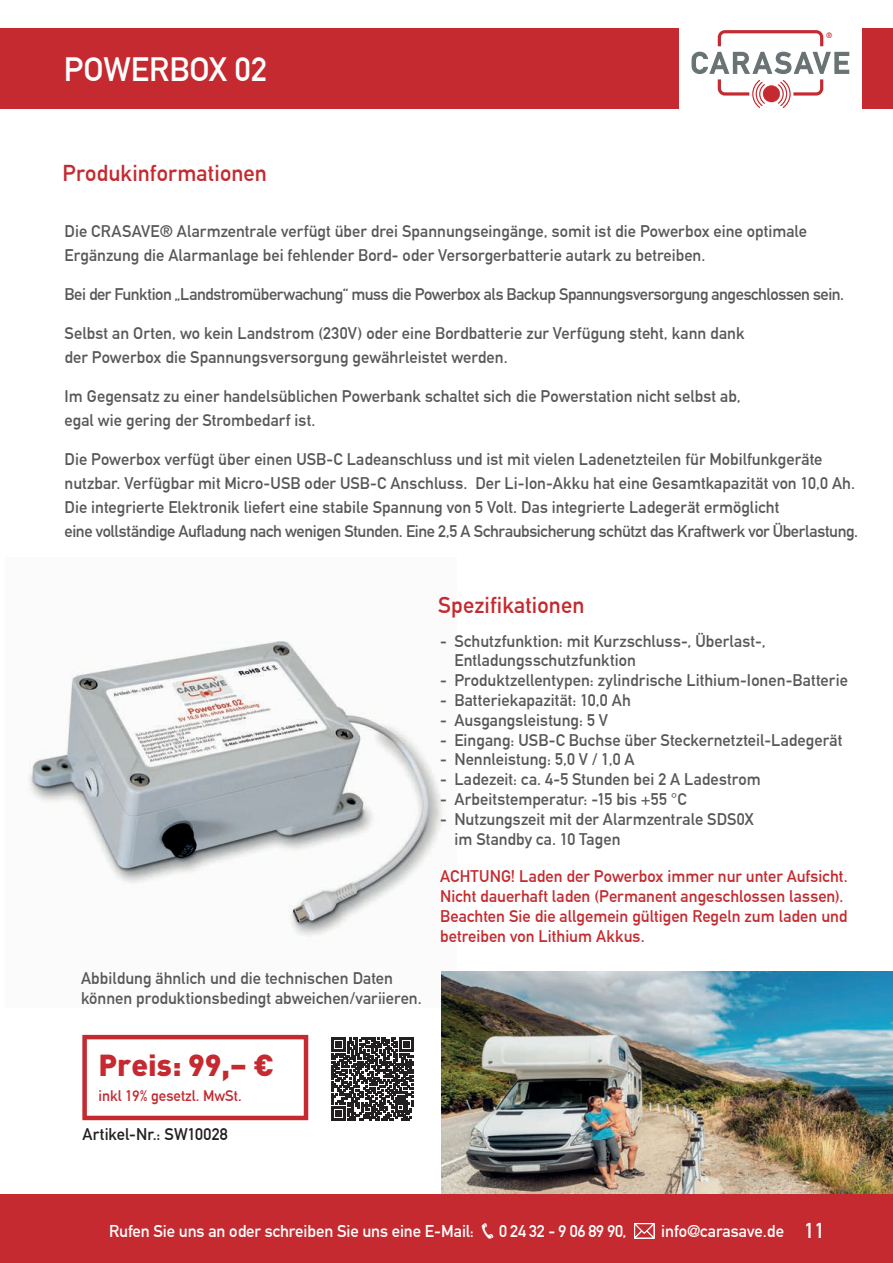
<style>
.page{position:relative;width:893px;height:1263px;background:#fff}
.page>*{position:absolute;margin:0;border:0;box-sizing:border-box;transform-origin:0 0}
.t1{font:700 33px "DIN Alternate";color:#fff}
.t2{font:900 30px "DIN Pro";color:#c42a2f}
.t3{font:700 22.5px "DIN Alternate";letter-spacing:.005em;color:#c42a2f}
.t4{font:700 21px "DIN Alternate";color:#fff}
.t5{font:700 16.8px "DIN Alternate";letter-spacing:-.005em;color:#fff}
.t6{font:700 16.5px/24px "DIN Alternate";color:#57585a}
.t7{font:700 16.5px/19.8px "DIN Alternate";color:#c42a2f}
.t8{font:700 16.5px "DIN Alternate";letter-spacing:-.03em;color:#57585a}
.t9{font:700 16.5px "DIN Alternate";letter-spacing:.01em;color:#231f20}
.t10{font:700 15px "DIN Alternate";color:#c42a2f}
.t11{font:700 7.65px "DIN Alternate";color:#c42a2f}
</style>
<div class="page">
<img style="left:29px;top:641px;width:413px;height:296px">
<img style="left:441px;top:971px;width:452px;height:223px">
<div style="left:0;top:1194px;width:893px;height:69px;background:#c42a2f"></div>
<div style="left:0;top:28px;width:679px;height:80px;background:#c42a2f"></div>
<div style="left:862px;top:28px;width:31px;height:80px;background:#c42a2f"></div>
<svg style="left:718px;top:30px;width:105px;height:16px"></svg>
<svg style="left:691px;top:52px;width:158px;height:56px"></svg>
<svg style="left:82px;top:1035px;width:226px;height:85px"></svg>
<svg style="left:331px;top:1037px;width:83px;height:83px"></svg>
<svg style="left:634px;top:1223px;width:21px;height:16px"></svg>
<h1 class="t1" style="left:64px;top:44px;width:205px">POWERBOX 02</h1>
<h3 class="t3" style="left:63px;top:156px;width:206px">Produkinformationen</h3>
<p class="t11" style="left:826px;top:30px;width:8px">®</p>
<p class="t6" style="left:65px;top:218px;width:744px">Die CRASAVE® Alarmzentrale verfügt über drei Spannungseingänge, somit ist die Powerbox eine optimale<br>Ergänzung die Alarmanlage bei fehlender Bord- oder Versorgerbatterie autark zu betreiben.</p>
<p class="t8" style="left:65px;top:281px;width:781px">Bei der Funktion „Landstromüberwachung“ muss die Powerbox als Backup Spannungsversorgung angeschlossen sein.</p>
<p class="t6" style="left:65px;top:320px;width:681px">Selbst an Orten, wo kein Landstrom (230V) oder eine Bordbatterie zur Verfügung steht, kann dank der Powerbox die Spannungsversorgung gewährleistet werden.</p>
<p class="t6" style="left:65px;top:383px;width:678px">Im Gegensatz zu einer handelsüblichen Powerbank schaltet sich die Powerstation nicht selbst ab, egal wie gering der Strombedarf ist.</p>
<p class="t6" style="left:65px;top:446px;width:795px">Die Powerbox verfügt über einen USB-C Ladeanschluss und ist mit vielen Ladenetzteilen für Mobilfunkgeräte nutzbar. Verfügbar mit Micro-USB oder USB-C Anschluss. Der Li-Ion-Akku hat eine Gesamtkapazität von 10,0 Ah.<br>Die integrierte Elektronik liefert eine stabile Spannung von 5 Volt. Das integrierte Ladegerät ermöglicht<br>eine vollständige Aufladung nach wenigen Stunden. Eine 2,5 A Schraubsicherung schützt das Kraftwerk vor Überlastung.</p>
<p class="t6" style="left:81px;top:967px;width:342px;line-height:19.8px">Abbildung ähnlich und die technischen Daten können produktionsbedingt abweichen/variieren.</p>
<h3 class="t3" style="left:438px;top:588px;width:148px">Spezifikationen</h3>
<p class="t6" style="left:454px;top:630px;width:313px;line-height:19.8px;text-indent:-14px">- Schutzfunktion: mit Kurzschluss-, Überlast-,<br>Entladungsschutzfunktion</p>
<p class="t6" style="left:440px;top:667px;width:409px">- Produktzellentypen: zylindrische Lithium-Ionen-Batterie</p>
<p class="t6" style="left:440px;top:687px;width:192px">- Batteriekapazität: 10,0 Ah</p>
<p class="t6" style="left:440px;top:707px;width:169px">- Ausgangsleistung: 5 V</p>
<p class="t6" style="left:440px;top:727px;width:404px">- Eingang: USB-C Buchse über Steckernetzteil-Ladegerät</p>
<p class="t6" style="left:440px;top:746px;width:196px">- Nennleistung: 5,0 V / 1,0 A</p>
<p class="t6" style="left:440px;top:766px;width:322px">- Ladezeit: ca. 4-5 Stunden bei 2 A Ladestrom</p>
<p class="t6" style="left:440px;top:786px;width:248px">- Arbeitstemperatur: -15 bis +55 °C</p>
<p class="t6" style="left:454px;top:808px;width:301px;line-height:19.8px;text-indent:-14px">- Nutzungszeit mit der Alarmzentrale SDS0X im Standby ca. 10 Tagen</p>
<p class="t7" style="left:440px;top:865px;width:409px">ACHTUNG! Laden der Powerbox immer nur unter Aufsicht.<br>Nicht dauerhaft laden (Permanent angeschlossen lassen).<br>Beachten Sie die allgemein gültigen Regeln zum laden und betreiben von Lithium Akkus.</p>
<h2 class="t2" style="left:98px;top:1044px;width:177px">Preis: 99,– €</h2>
<p class="t10" style="left:98px;top:1084px;width:145px">inkl 19% gesetzl. MwSt.</p>
<p class="t9" style="left:82px;top:1121px;width:147px">Artikel-Nr.: SW10028</p>
<p class="t5" style="left:109px;top:1218px;width:366px">Rufen Sie uns an oder schreiben Sie uns eine E-Mail:</p>
<p class="t5" style="left:499px;top:1218px;width:129px">0 24 32 - 9 06 89 90,</p>
<p class="t5" style="left:661px;top:1218px;width:124px">info@carasave.de</p>
<p class="t4" style="left:805px;top:1214px;width:22px">11</p>
</div>
